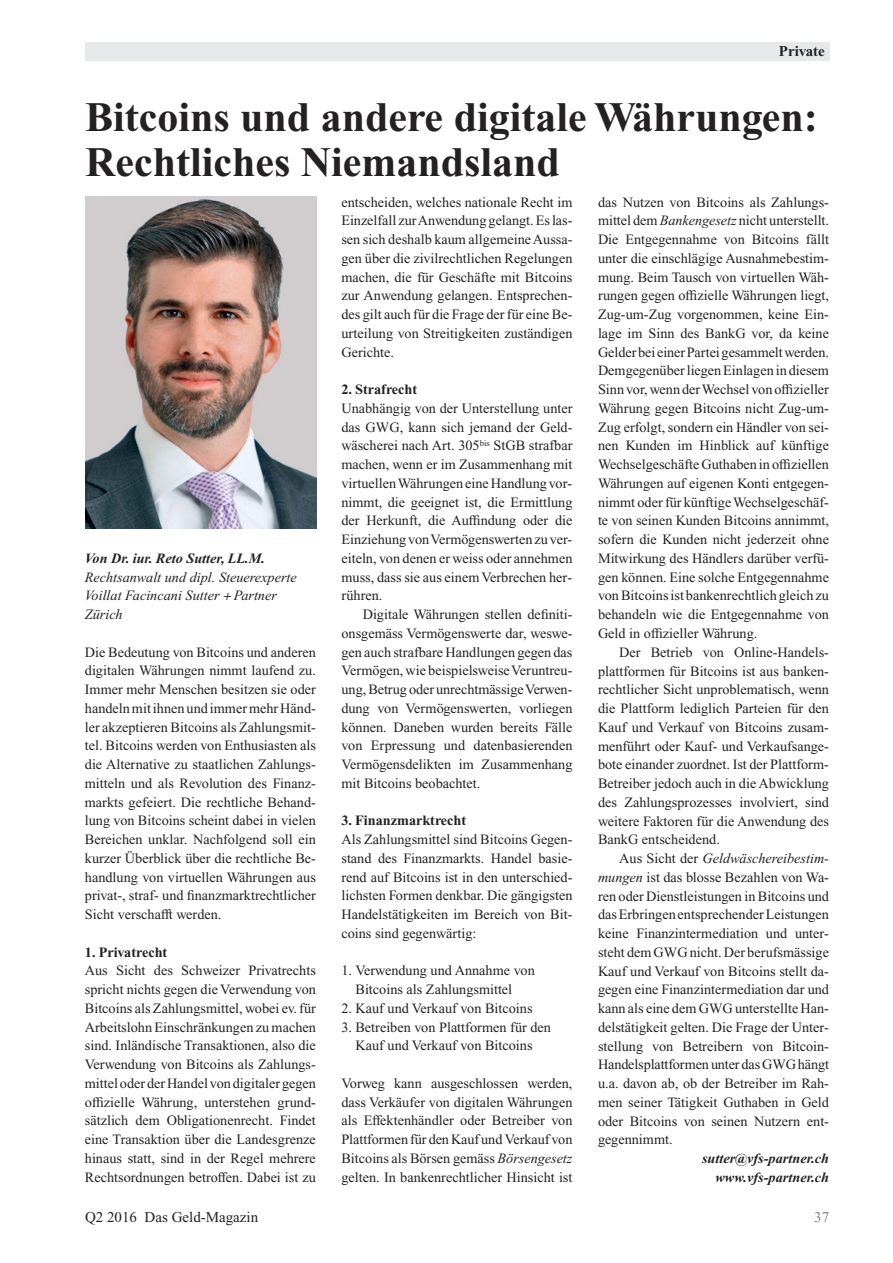
<style>
.page{position:relative;width:893px;height:1263px;background:#fff}
.page>*{position:absolute;margin:0;border:0;box-sizing:border-box;transform-origin:0 0}
.t1{font:700 42px/45px "Times New Roman PS Std";color:#232122}
.t2{font:15px "Times New Roman PS Std";color:#232122}
.t3{font:700 15px "Times New Roman PS Std";color:#232122}
.t4{font:15px "Times New Roman PS Std";color:#7f8285}
.t5{font:14.25px/18.8px "Times New Roman PS Std";color:#232122;text-align:justify}
.t6{font:italic 14.25px/18.8px "Times New Roman PS Std";color:#232122}
.t7{font:italic 700 14.25px/18.8px "Times New Roman PS Std";color:#232122;text-align:right}
.t8{font:700 14.25px "Times New Roman PS Std";color:#232122}
.s1{font-family:"Univers LT Std";font-weight:300}
.s2{font-style:italic}
</style>
<div class="page">
<div style="left:85px;top:43px;width:744px;height:18px;background:#e7e8ea"></div>
<img style="left:85px;top:197px;width:231px;height:331px">
<p class="t3" style="left:779px;top:46px;width:48px">Private</p>
<h1 class="t1" style="left:85px;top:100px;width:734px">Bitcoins und andere digitale Währungen:<br>Rechtliches Niemandsland</h1>
<p class="t7" style="left:85px;top:550px;width:182px">Von Dr. iur. Reto Sutter, LL.M.</p>
<p class="t6" style="left:85px;top:569px;width:213px">Rechtsanwalt und dipl. Steuerexperte<br>Voillat Facincani Sutter <span class="s1">+</span> Partner<br>Zürich</p>
<p class="t5" style="left:85px;top:644px;width:233px">Die Bedeutung von Bitcoins und anderen digitalen Währungen nimmt laufend zu.<br>Immer mehr Menschen besitzen sie oder handeln mit ihnen und immer mehr Händ&shy;ler akzeptieren Bitcoins als Zahlungsmit&shy;tel. Bitcoins werden von Enthusiasten als die Alternative zu staatlichen Zahlungs&shy;mitteln und als Revolution des Finanz&shy;markts gefeiert. Die rechtliche Behand&shy;lung von Bitcoins scheint dabei in vielen Bereichen unklar. Nachfolgend soll ein kurzer Überblick über die rechtliche Be&shy;handlung von virtuellen Währungen aus privat-, straf- und finanzmarktrechtlicher Sicht verschafft werden.</p>
<p class="t8" style="left:85px;top:947px;width:84px">1. Privatrecht</p>
<p class="t5" style="left:85px;top:962px;width:233px">Aus Sicht des Schweizer Privatrechts spricht nichts gegen die Verwendung von Bitcoins als Zahlungsmittel, wobei ev. für Arbeitslohn Einschränkungen zu machen sind. Inländische Transaktionen, also die Verwendung von Bitcoins als Zahlungs&shy;mittel oder der Handel von digitaler gegen offizielle Währung, unterstehen grund&shy;sätzlich dem Obligationenrecht. Findet eine Transaktion über die Landesgrenze hinaus statt, sind in der Regel mehrere Rechtsordnungen betroffen. Dabei ist zu</p>
<p class="t5" style="left:341px;top:194px;width:233px">entscheiden, welches nationale Recht im Einzelfall zur Anwendung gelangt. Es las&shy;sen sich deshalb kaum allgemeine Aussa&shy;gen über die zivilrechtlichen Regelungen machen, die für Geschäfte mit Bitcoins zur Anwendung gelangen. Entsprechen&shy;des gilt auch für die Frage der für eine Be&shy;urteilung von Streitigkeiten zuständigen Gerichte.</p>
<p class="t8" style="left:341px;top:385px;width:77px">2. Strafrecht</p>
<p class="t5" style="left:341px;top:400px;width:233px">Unabhängig von der Unterstellung unter das GWG, kann sich jemand der Geld - wäscherei nach Art. 305<sup>bis</sup> StGB strafbar machen, wenn er im Zusammenhang mit virtuellen Währungen eine Handlung vor&shy;nimmt, die geeignet ist, die Ermittlung der Herkunft, die Auffindung oder die Einziehung von Vermögenswerten zu ver&shy;eiteln, von denen er weiss oder annehmen muss, dass sie aus einem Verbrechen her&shy;rühren.</p>
<p class="t5" style="left:341px;top:606px;width:233px;text-indent:21px">Digitale Währungen stellen definiti&shy;onsgemäss Vermögenswerte dar, weswe&shy;gen auch strafbare Handlungen gegen das Vermögen, wie beispielsweise Veruntreu&shy;ung, Betrug oder unrechtmässige Verwen&shy;dung von Vermögenswerten, vorliegen können. Daneben wurden bereits Fälle von Erpressung und datenbasierenden Vermögensdelikten im Zusammenhang mit Bitcoins beobachtet.</p>
<p class="t8" style="left:341px;top:816px;width:126px">3. Finanzmarktrecht</p>
<p class="t5" style="left:341px;top:831px;width:233px">Als Zahlungsmittel sind Bitcoins Gegen&shy;stand des Finanzmarkts. Handel basie&shy;rend auf Bitcoins ist in den unterschied&shy;lichsten Formen denkbar. Die gängigsten Handelstätigkeiten im Bereich von Bit&shy;coins sind gegenwärtig:</p>
<p class="t5" style="left:341px;top:963px;width:195px;text-align:center">1. Verwendung und Annahme von<br>Bitcoins als Zahlungsmittel</p>
<p class="t5" style="left:341px;top:1000px;width:193px">2. Kauf und Verkauf von Bitcoins</p>
<p class="t5" style="left:341px;top:1019px;width:211px;text-align:center">3. Betreiben von Plattformen für den<br>Kauf und Verkauf von Bitcoins</p>
<p class="t5" style="left:341px;top:1075px;width:233px">Vorweg kann ausgeschlossen werden, dass Verkäufer von digitalen Währungen als Effektenhändler oder Betreiber von Plattformen für den Kauf und Verkauf von Bitcoins als Börsen gemäss <span class="s2">Börsengesetz </span>gelten. In bankenrechtlicher Hinsicht ist</p>
<p class="t5" style="left:598px;top:194px;width:233px">das Nutzen von Bitcoins als Zahlungs - mittel dem <span class="s2">Bankengesetz</span> nicht unterstellt.<br>Die Entgegennahme von Bitcoins fällt unter die einschlägige Ausnahmebestim&shy;mung. Beim Tausch von virtuellen Wäh&shy;rungen gegen offizielle Währungen liegt, Zug-um-Zug vorgenommen, keine Ein - lage im Sinn des BankG vor, da keine Gelder bei einer Partei gesammelt werden.<br>Demgegenüber liegen Einlagen in diesem Sinn vor, wenn der Wechsel von offizieller Währung gegen Bitcoins nicht Zug-um-Zug erfolgt, sondern ein Händler von sei&shy;nen Kunden im Hinblick auf künftige Wechselgeschäfte Guthaben in offiziellen Währungen auf eigenen Konti entgegen&shy;nimmt oder für künftige Wechselgeschäf&shy;te von seinen Kunden Bitcoins annimmt, sofern die Kunden nicht jederzeit ohne Mitwirkung des Händlers darüber verfü&shy;gen können. Eine solche Entgegennahme von Bitcoins ist bankenrechtlich gleich zu behandeln wie die Entgegennahme von Geld in offizieller Währung.</p>
<p class="t5" style="left:598px;top:644px;width:233px;text-indent:21px">Der Betrieb von Online-Handels&shy;plattformen für Bitcoins ist aus banken&shy;rechtlicher Sicht unproblematisch, wenn die Plattform lediglich Parteien für den Kauf und Verkauf von Bitcoins zusam&shy;menführt oder Kauf- und Verkaufsange&shy;bote einander zuordnet. Ist der Plattform-Betreiber jedoch auch in die Abwicklung des Zahlungsprozesses involviert, sind weitere Faktoren für die Anwendung des BankG entscheidend.</p>
<p class="t5" style="left:598px;top:850px;width:233px;text-indent:21px">Aus Sicht der <span class="s2">Geldwäschereibestim&shy;mungen</span> ist das blosse Bezahlen von Wa&shy;ren oder Dienstleistungen in Bitcoins und das Erbringen entsprechender Leistungen keine Finanzintermediation und unter&shy;steht dem GWG nicht. Der berufsmässige Kauf und Verkauf von Bitcoins stellt da&shy;gegen eine Finanzintermediation dar und kann als eine dem GWG unterstellte Han&shy;delstätigkeit gelten. Die Frage der Unter&shy;stellung von Betreibern von Bitcoin-Handelsplattformen unter das GWG hängt u.a. davon ab, ob der Betreiber im Rah&shy;men seiner Tätigkeit Guthaben in Geld oder Bitcoins von seinen Nutzern ent - gegennimmt.</p>
<p class="t7" style="left:702px;top:1150px;width:128px">sutter@vfs-partner.ch www.vfs-partner.ch</p>
<p class="t2" style="left:85px;top:1212px;width:175px">Q2 2016 Das Geld-Magazin</p>
<p class="t4" style="left:814px;top:1212px;width:16px">37</p>
</div>
